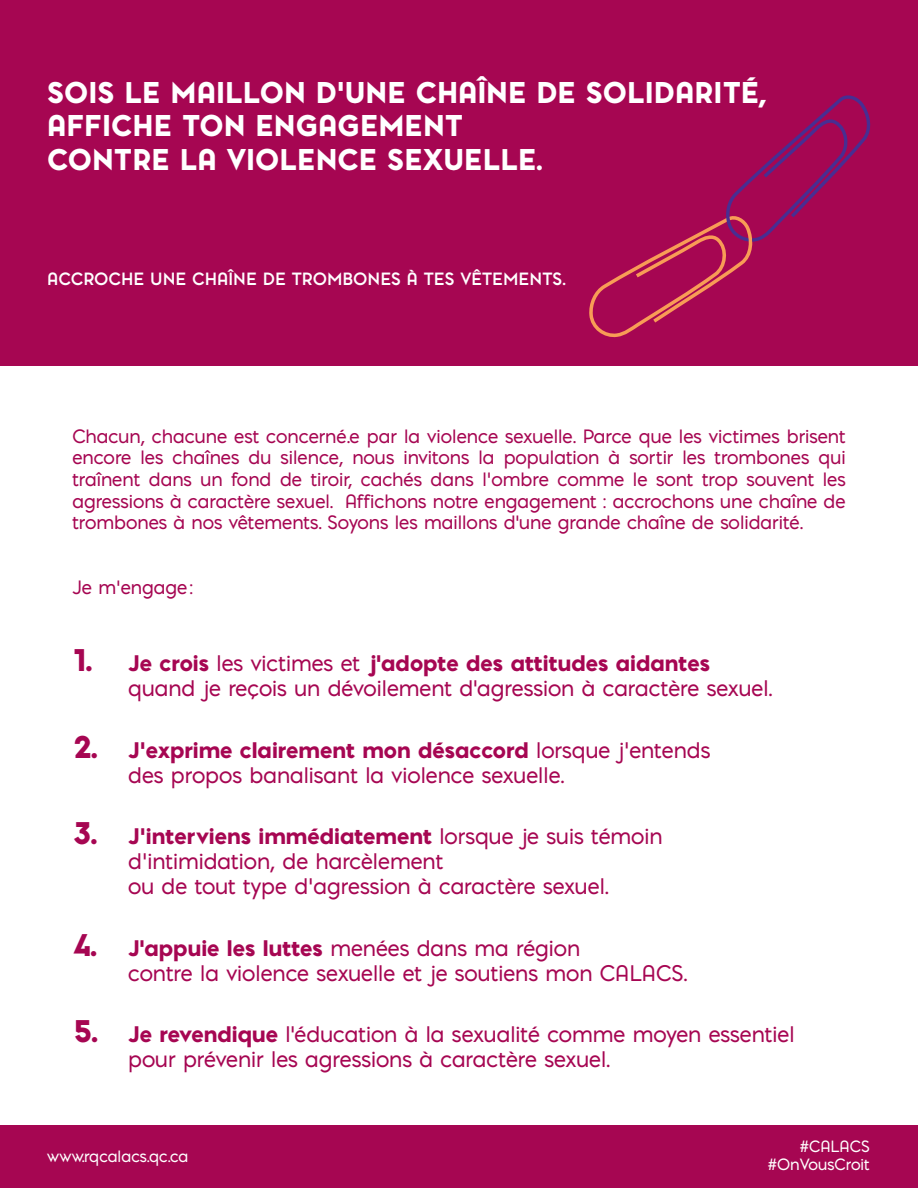
<style>
.page{position:relative;width:918px;height:1188px;background:#fff}
.page>*{position:absolute;margin:0;border:0;box-sizing:border-box;transform-origin:0 0}
.t1{font:900 28.05px/33.6px "Pontiac";color:#fff}
.t2{font:21px/25.2px "Pontiac";color:#a60652}
.t3{font:18px/21.6px "Pontiac";color:#a60652;text-align:justify}
.t4{font:700 16.5px "Pontiac";color:#fff}
.t5{font:15.3px "Pontiac";color:#fff}
.t6{font:15.15px/18.3px "Pontiac";color:#fff;text-align:right}
.s1{font-weight:900;font-size:30px}
.s2{font-weight:900}
</style>
<div class="page">
<div style="left:0;top:0;width:918px;height:366px;background:#a60652"></div>
<div style="left:0;top:1125px;width:918px;height:63px;background:#a60652"></div>
<svg style="left:589px;top:95px;width:282px;height:242px"></svg>
<h1 class="t1" style="left:47px;top:74px;width:721px">SOIS LE MAILLON D’UNE CHAÎNE DE SOLIDARITÉ,<br>AFFICHE TON ENGAGEMENT<br>CONTRE LA VIOLENCE SEXUELLE.</h1>
<p class="t4" style="left:47px;top:267px;width:520px">ACCROCHE UNE CHAÎNE DE TROMBONES À TES VÊTEMENTS.</p>
<p class="t3" style="left:72px;top:425px;width:775px">Chacun, chacune est concerné.e par la violence sexuelle. Parce que les victimes brisent encore les chaînes du silence, nous invitons la population à sortir les trombones qui traînent dans un fond de tiroir, cachés dans l’ombre comme le sont trop souvent les agressions à caractère sexuel. Affichons notre engagement : accrochons une chaîne de trombones à nos vêtements. Soyons les maillons d'une grande chaîne de solidarité.</p>
<p class="t3" style="left:72px;top:576px;width:122px">Je m’engage:</p>
<p class="t2" style="left:128px;top:650px;width:645px;text-indent:-54px"><span class="s1">1.</span> <span class="s2">Je crois</span> les victimes et <span class="s2">j'adopte des attitudes aidantes </span>quand je reçois un dévoilement d'agression à caractère sexuel.</p>
<p class="t2" style="left:128px;top:737px;width:584px;text-indent:-54px"><span class="s1">2.</span> <span class="s2">J’exprime clairement mon désaccord</span> lorsque j’entends des propos banalisant la violence sexuelle.</p>
<p class="t2" style="left:128px;top:823px;width:536px;text-indent:-54px"><span class="s1">3.</span> <span class="s2">J’interviens immédiatement</span> lorsque je suis témoin d’intimidation, de harcèlement<br>ou de tout type d’agression à caractère sexuel.</p>
<p class="t2" style="left:128px;top:935px;width:560px;text-indent:-54px"><span class="s1">4.</span> <span class="s2">J'appuie les luttes</span> menées dans ma région<br>contre la violence sexuelle et je soutiens mon CALACS.</p>
<p class="t2" style="left:128px;top:1021px;width:668px;text-indent:-54px"><span class="s1">5.</span> <span class="s2">Je revendique</span> l'éducation à la sexualité comme moyen essentiel pour prévenir les agressions à caractère sexuel.</p>
<p class="t5" style="left:47px;top:1145px;width:143px">www.rqcalacs.qc.ca</p>
<p class="t6" style="left:768px;top:1137px;width:103px">#CALACS #OnVousCroit</p>
</div>
